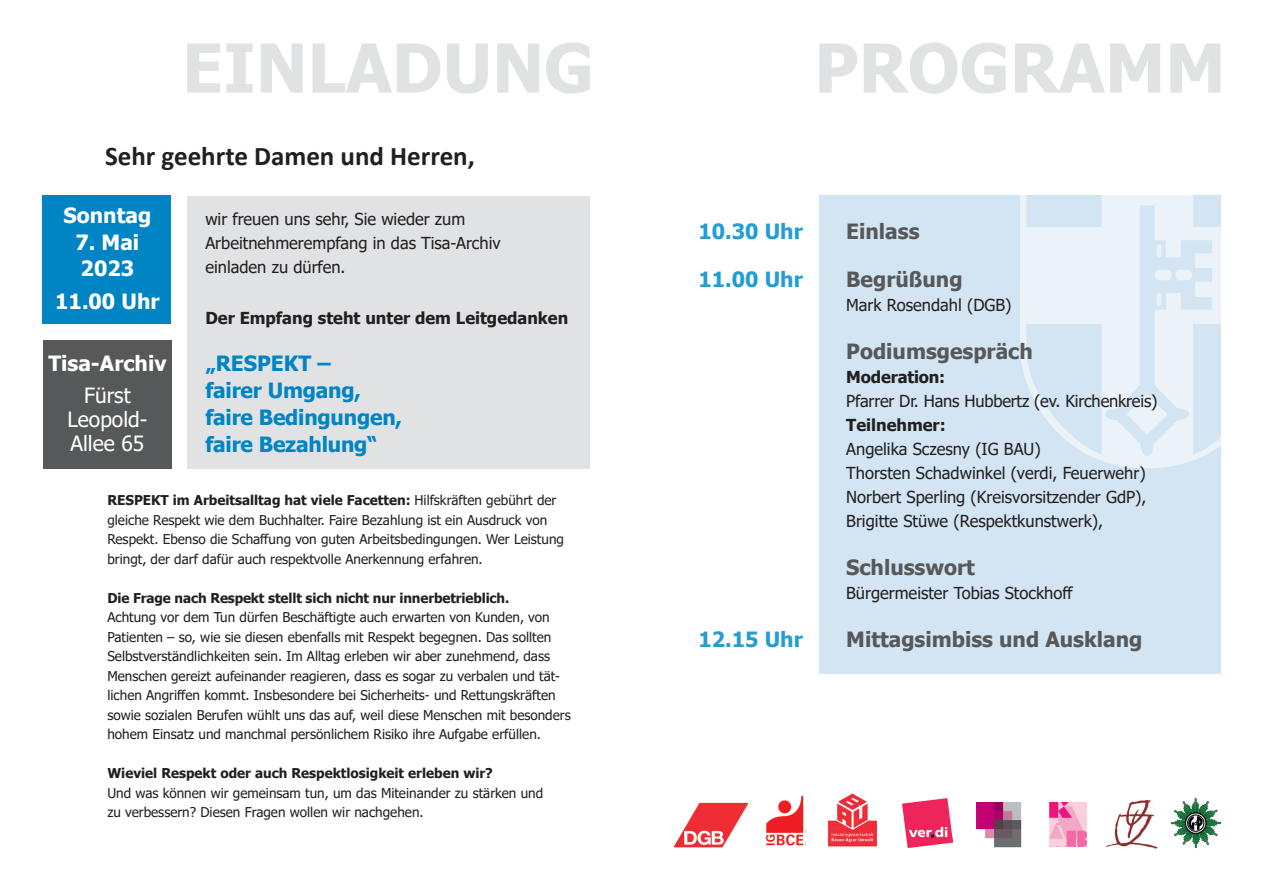
<style>
.page{position:relative;width:1263px;height:893px;background:#fff}
.page>*{position:absolute;margin:0;border:0;box-sizing:border-box;transform-origin:0 0}
.t1{font:700 27px "Calibri";color:#231f20}
.t2{font:700 21px "Tahoma";color:#57585a}
.t3{font:700 21px/27px "Tahoma";letter-spacing:-.01em;color:#0084c4}
.t4{font:700 21px/26.4px "Tahoma";color:#fff}
.t5{font:700 21px "Tahoma";color:#249dd2}
.t6{font:21px/24px "Tahoma";color:#fff;text-align:center}
.t7{font:16.5px/24px "Tahoma";color:#231f20}
.t8{font:700 16.5px "Tahoma";color:#231f20}
.t9{font:13.5px/19.5px "Tahoma";color:#231f20}
.t10{font:700 13.5px "Tahoma";letter-spacing:-.01em;color:#231f20}
.s1{font-weight:700}
</style>
<div class="page">
<div style="left:819px;top:196px;width:401px;height:478px;background:#d3e5f3"></div>
<svg style="left:1020px;top:196px;width:200px;height:272px;fill:#ebf3f9"></svg>
<svg style="left:819px;top:43px;width:401px;height:51px"></svg>
<div style="left:187px;top:196px;width:403px;height:272px;background:#e1e2e4"></div>
<div style="left:43px;top:196px;width:128px;height:128px;background:#0084c4"></div>
<div style="left:43px;top:340px;width:129px;height:128px;background:#57585a"></div>
<svg style="left:187px;top:43px;width:403px;height:51px"></svg>
<img style="left:976px;top:802px;width:46px;height:46px">
<img style="left:766px;top:795px;width:38px;height:51px">
<img style="left:1171px;top:798px;width:50px;height:51px">
<img style="left:827px;top:793px;width:50px;height:54px">
<img style="left:903px;top:798px;width:49px;height:49px">
<img style="left:674px;top:802px;width:75px;height:46px">
<img style="left:1049px;top:802px;width:37px;height:44px">
<img style="left:1106px;top:800px;width:52px;height:49px">
<h1 class="t1" style="left:105px;top:137px;width:371px">Sehr geehrte Damen und Herren,</h1>
<h2 class="t4" style="left:64px;top:203px;width:89px">Sonntag</h2>
<h2 class="t4" style="left:76px;top:230px;width:65px">7. Mai<br>2023</h2>
<h2 class="t4" style="left:55px;top:289px;width:106px">11.00 Uhr</h2>
<h2 class="t4" style="left:48px;top:351px;width:120px">Tisa-Archiv</h2>
<h2 class="t6" style="left:67px;top:384px;width:81px">Fürst<br>Leopold-<br>Allee 65</h2>
<p class="t7" style="left:205px;top:208px;width:297px">wir freuen uns sehr, Sie wieder zum<br>Arbeitnehmerempfang in das Tisa-Archiv einladen zu dürfen.</p>
<p class="t8" style="left:205px;top:307px;width:364px">Der Empfang steht unter dem Leitgedanken</p>
<h2 class="t3" style="left:205px;top:350px;width:198px">„RESPEKT –<br>fairer Umgang, faire Bedingungen, faire Bezahlung“</h2>
<p class="t9" style="left:107px;top:491px;width:458px"><span class="s1">RESPEKT im Arbeitsalltag hat viele Facetten:</span> Hilfskräften gebührt der gleiche Respekt wie dem Buchhalter. Faire Bezahlung ist ein Ausdruck von Respekt. Ebenso die Schaffung von guten Arbeitsbedingungen. Wer Leistung bringt, der darf dafür auch respektvolle Anerkennung erfahren.</p>
<p class="t10" style="left:107px;top:588px;width:403px">Die Frage nach Respekt stellt sich nicht nur innerbetrieblich.</p>
<p class="t9" style="left:107px;top:608px;width:465px">Achtung vor dem Tun dürfen Beschäftigte auch erwarten von Kunden, von Patienten – so, wie sie diesen ebenfalls mit Respekt begegnen. Das sollten Selbstverständlichkeiten sein. Im Alltag erleben wir aber zunehmend, dass Menschen gereizt aufeinander reagieren, dass es sogar zu verbalen und tät&shy;lichen Angriffen kommt. Insbesondere bei Sicherheits- und Rettungskräften sowie sozialen Berufen wühlt uns das auf, weil diese Menschen mit besonders hohem Einsatz und manchmal persönlichem Risiko ihre Aufgabe erfüllen.</p>
<p class="t10" style="left:107px;top:764px;width:387px">Wieviel Respekt oder auch Respektlosigkeit erleben wir?</p>
<p class="t9" style="left:107px;top:784px;width:437px">Und was können wir gemeinsam tun, um das Miteinander zu stärken und zu verbessern? Diesen Fragen wollen wir nachgehen.</p>
<h2 class="t5" style="left:698px;top:216px;width:106px">10.30 Uhr</h2>
<h2 class="t5" style="left:698px;top:264px;width:106px">11.00 Uhr</h2>
<h2 class="t5" style="left:698px;top:624px;width:106px">12.15 Uhr</h2>
<h2 class="t2" style="left:846px;top:216px;width:75px">Einlass</h2>
<h2 class="t2" style="left:846px;top:264px;width:118px">Begrüßung</h2>
<p class="t7" style="left:846px;top:294px;width:167px">Mark Rosendahl (DGB)</p>
<h2 class="t2" style="left:846px;top:336px;width:188px">Podiumsgespräch</h2>
<p class="t8" style="left:846px;top:365px;width:101px">Moderation:</p>
<p class="t7" style="left:846px;top:390px;width:313px">Pfarrer Dr. Hans Hubbertz (ev. Kirchenkreis)</p>
<p class="t8" style="left:846px;top:413px;width:101px">Teilnehmer:</p>
<p class="t7" style="left:846px;top:438px;width:302px">Angelika Sczesny (IG BAU)<br>Thorsten Schadwinkel (verdi, Feuerwehr)<br>Norbert Sperling (Kreisvorsitzender GdP), Brigitte Stüwe (Respektkunstwerk),</p>
<h2 class="t2" style="left:846px;top:552px;width:130px">Schlusswort</h2>
<p class="t7" style="left:846px;top:582px;width:228px">Bürgermeister Tobias Stockhoff</p>
<h2 class="t2" style="left:846px;top:624px;width:298px">Mittagsimbiss und Ausklang</h2>
</div>
